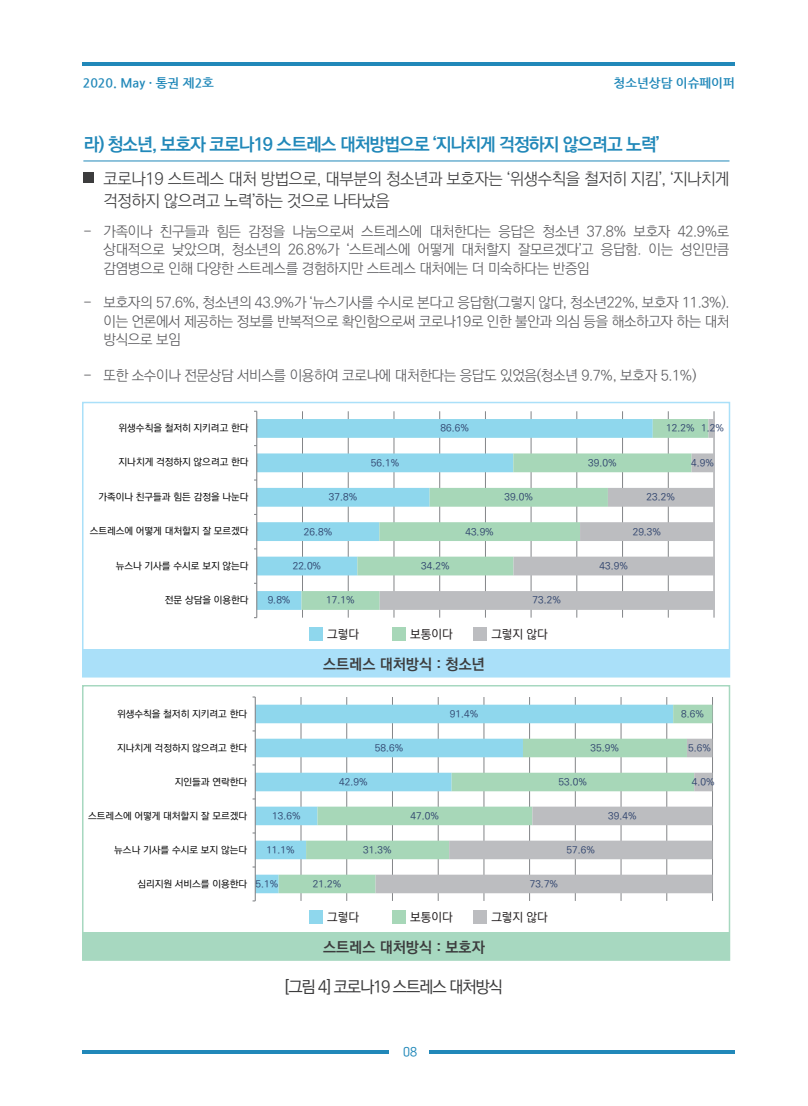
<style>
.page{position:relative;width:808px;height:1106px;background:#fff}
.page>*{position:absolute;margin:0;border:0;box-sizing:border-box;transform-origin:0 0}
.t1{font:700 18px "Ko Pub World Dotum";letter-spacing:-.05em;color:#2188b9}
.t2{font:300 16.5px/22.5px "Ko Pub World Dotum";letter-spacing:-.025em;color:#3c3c3d}
.t3{font:500 16.5px "Ko Pub World Dotum";letter-spacing:-.075em;color:#3c3c3d}
.t4{font:700 15px "Ko Pub World Dotum";color:#3c3c3d}
.t5{font:300 14.4px/18.8px "Ko Pub World Dotum";letter-spacing:-.025em;color:#5a5a5d;text-align:justify}
.t6{font:700 12.45px "Nanum Gothic";color:#2188b9}
.t7{font:500 12.15px "Ko Pub World Dotum";color:#231f20}
.t8{font:10.95px "TT Omni Gothic M";color:#2188b9}
.t9{font:500 9.75px "Ko Pub Dotum";color:#30446e}
.t10{font:500 9.75px "Ko Pub Dotum";color:#030303}
.t11{font:500 9.6px "Ko Pub Dotum";color:#30446e}
.t12{font:500 9.6px "Ko Pub Dotum";color:#030303}
</style>
<div class="page">
<hr style="left:714px;top:411px;width:1px;height:206px;background:#838588">
<hr style="left:668px;top:411px;width:1px;height:206px;background:#838588">
<hr style="left:622px;top:411px;width:1px;height:206px;background:#838588">
<hr style="left:576px;top:411px;width:1px;height:206px;background:#838588">
<hr style="left:531px;top:411px;width:1px;height:206px;background:#838588">
<hr style="left:485px;top:411px;width:1px;height:206px;background:#838588">
<hr style="left:439px;top:411px;width:1px;height:206px;background:#838588">
<hr style="left:394px;top:411px;width:1px;height:206px;background:#838588">
<hr style="left:348px;top:411px;width:1px;height:206px;background:#838588">
<hr style="left:302px;top:411px;width:1px;height:206px;background:#838588">
<svg style="left:257px;top:419px;width:44px;height:191px;fill:#8fd7ed"></svg>
<svg style="left:301px;top:419px;width:79px;height:191px"></svg>
<svg style="left:380px;top:419px;width:334px;height:191px"></svg>
<hr style="left:256px;top:411px;width:1px;height:206px;background:#838588">
<hr style="left:83px;top:63px;width:652px;height:3px;background:#2188b9">
<hr style="left:83px;top:1050px;width:652px;height:3px;background:#2188b9">
<div style="left:390px;top:1043px;width:39px;height:18px;background:#fff"></div>
<div style="left:82px;top:402px;width:648px;height:275px;border:2px solid #aae0f9"></div>
<hr style="left:83px;top:161px;width:646px;height:1px;background:#2188b9">
<div style="left:83px;top:173px;width:10px;height:10px;background:#3c3c3d"></div>
<hr style="left:712px;top:697px;width:1px;height:204px;background:#838588">
<hr style="left:666px;top:697px;width:1px;height:204px;background:#838588">
<hr style="left:621px;top:697px;width:1px;height:204px;background:#838588">
<hr style="left:575px;top:697px;width:1px;height:204px;background:#838588">
<hr style="left:529px;top:697px;width:1px;height:204px;background:#838588">
<hr style="left:484px;top:697px;width:1px;height:204px;background:#838588">
<hr style="left:438px;top:697px;width:1px;height:204px;background:#838588">
<hr style="left:392px;top:697px;width:1px;height:204px;background:#838588">
<hr style="left:346px;top:697px;width:1px;height:204px;background:#838588">
<hr style="left:301px;top:697px;width:1px;height:204px;background:#838588">
<svg style="left:256px;top:704px;width:23px;height:189px;fill:#8fd7ed"></svg>
<svg style="left:279px;top:704px;width:433px;height:189px"></svg>
<svg style="left:376px;top:738px;width:336px;height:155px"></svg>
<hr style="left:255px;top:697px;width:1px;height:204px;background:#838588">
<div style="left:83px;top:649px;width:646px;height:27px;background:#aae0f9"></div>
<div style="left:83px;top:932px;width:646px;height:28px;background:#a7d8c0"></div>
<div style="left:309px;top:627px;width:13px;height:13px;background:#8fd7ed"></div>
<div style="left:392px;top:627px;width:13px;height:13px;background:#a7d7b8"></div>
<div style="left:473px;top:627px;width:13px;height:13px;background:#bcbdc0"></div>
<div style="left:309px;top:910px;width:13px;height:13px;background:#8fd7ed"></div>
<div style="left:392px;top:910px;width:13px;height:13px;background:#a7d7b8"></div>
<div style="left:473px;top:910px;width:13px;height:13px;background:#bcbdc0"></div>
<p class="t6" style="left:83px;top:77px;width:133px">2020. May · 통권 제2호</p>
<p class="t6" style="left:614px;top:76px;width:123px">청소년상담 이슈페이퍼</p>
<p class="t1" style="left:84px;top:132px;width:577px">라) 청소년, 보호자 코로나19 스트레스 대처방법으로 ‘지나치게 걱정하지 않으려고 노력’</p>
<p class="t2" style="left:104px;top:168px;width:627px">코로나19 스트레스 대처 방법으로, 대부분의 청소년과 보호자는 ‘위생수칙을 철저히 지킴’, ‘지나치게 걱정하지 않으려고 노력’하는 것으로 나타났음</p>
<p class="t5" style="left:83px;top:222px;width:10px">-</p>
<p class="t5" style="left:83px;top:293px;width:10px">-</p>
<p class="t5" style="left:104px;top:222px;width:627px">가족이나 친구들과 힘든 감정을 나눔으로써 스트레스에 대처한다는 응답은 청소년 37.8% 보호자 42.9%로 상대적으로 낮았으며, 청소년의 26.8%가 ‘스트레스에 어떻게 대처할지 잘모르겠다’고 응답함. 이는 성인만큼 감염병으로 인해 다양한 스트레스를 경험하지만 스트레스 대처에는 더 미숙하다는 반증임</p>
<p class="t5" style="left:104px;top:293px;width:627px">보호자의 57.6%, 청소년의 43.9%가 ‘뉴스기사를 수시로 본다고 응답함(그렇지 않다, 청소년22%, 보호자 11.3%). 이는 언론에서 제공하는 정보를 반복적으로 확인함으로써 코로나19로 인한 불안과 의심 등을 해소하고자 하는 대처 방식으로 보임</p>
<p class="t5" style="left:83px;top:366px;width:615px">- 또한 소수이나 전문상담 서비스를 이용하여 코로나에 대처한다는 응답도 있었음(청소년 9.7%, 보호자 5.1%)</p>
<p class="t10" style="left:119px;top:423px;width:131px">위생수칙을 철저히 지키려고 한다</p>
<p class="t10" style="left:119px;top:457px;width:131px">지나치게 걱정하지 않으려고 한다</p>
<p class="t10" style="left:98px;top:492px;width:152px">가족이나 친구들과 힘든 감정을 나눈다</p>
<p class="t10" style="left:90px;top:526px;width:160px">스트레스에 어떻게 대처할지 잘 모르겠다</p>
<p class="t10" style="left:116px;top:561px;width:134px">뉴스나 기사를 수시로 보지 않는다</p>
<p class="t10" style="left:165px;top:595px;width:85px">전문 상담을 이용한다</p>
<p class="t9" style="left:440px;top:423px;width:30px">86.6%</p>
<p class="t9" style="left:371px;top:458px;width:30px">56.1%</p>
<p class="t9" style="left:329px;top:492px;width:30px">37.8%</p>
<p class="t9" style="left:304px;top:526px;width:30px">26.8%</p>
<p class="t9" style="left:293px;top:561px;width:30px">22.0%</p>
<p class="t9" style="left:421px;top:561px;width:30px">34.2%</p>
<p class="t9" style="left:465px;top:526px;width:30px">43.9%</p>
<p class="t9" style="left:504px;top:492px;width:30px">39.0%</p>
<p class="t9" style="left:268px;top:595px;width:25px">9.8%</p>
<p class="t9" style="left:326px;top:595px;width:30px">17.1%</p>
<p class="t9" style="left:532px;top:595px;width:30px">73.2%</p>
<p class="t7" style="left:327px;top:625px;width:33px">그렇다</p>
<p class="t7" style="left:410px;top:625px;width:44px">보통이다</p>
<p class="t7" style="left:491px;top:625px;width:58px">그렇지 않다</p>
<p class="t4" style="left:323px;top:653px;width:163px">스트레스 대처방식 : 청소년</p>
<p class="t9" style="left:588px;top:458px;width:30px">39.0%</p>
<p class="t9" style="left:701px;top:423px;width:24px">1.2%</p>
<p class="t9" style="left:691px;top:458px;width:25px">4.9%</p>
<p class="t9" style="left:666px;top:423px;width:30px">12.2%</p>
<p class="t9" style="left:647px;top:492px;width:30px">23.2%</p>
<p class="t9" style="left:633px;top:526px;width:30px">29.3%</p>
<p class="t9" style="left:599px;top:561px;width:30px">43.9%</p>
<p class="t12" style="left:117px;top:709px;width:131px">위생수칙을 철저히 지키려고 한다</p>
<p class="t12" style="left:117px;top:742px;width:131px">지나치게 걱정하지 않으려고 한다</p>
<p class="t12" style="left:175px;top:776px;width:74px">지인들과 연락한다</p>
<p class="t12" style="left:88px;top:810px;width:160px">스트레스에 어떻게 대처할지 잘 모르겠다</p>
<p class="t12" style="left:114px;top:844px;width:134px">뉴스나 기사를 수시로 보지 않는다</p>
<p class="t12" style="left:137px;top:878px;width:111px">심리지원 서비스를 이용한다</p>
<p class="t11" style="left:272px;top:811px;width:30px">13.6%</p>
<p class="t11" style="left:266px;top:845px;width:30px">11.1%</p>
<p class="t11" style="left:255px;top:879px;width:25px">5.1%</p>
<p class="t11" style="left:450px;top:709px;width:30px">91.4%</p>
<p class="t11" style="left:375px;top:743px;width:30px">58.6%</p>
<p class="t11" style="left:591px;top:743px;width:30px">35.9%</p>
<p class="t11" style="left:339px;top:777px;width:30px">42.9%</p>
<p class="t11" style="left:559px;top:777px;width:30px">53.0%</p>
<p class="t11" style="left:411px;top:811px;width:30px">47.0%</p>
<p class="t11" style="left:608px;top:811px;width:30px">39.4%</p>
<p class="t11" style="left:363px;top:845px;width:30px">31.3%</p>
<p class="t11" style="left:566px;top:845px;width:30px">57.6%</p>
<p class="t11" style="left:313px;top:879px;width:30px">21.2%</p>
<p class="t11" style="left:530px;top:879px;width:30px">73.7%</p>
<p class="t7" style="left:327px;top:908px;width:33px">그렇다</p>
<p class="t7" style="left:410px;top:908px;width:44px">보통이다</p>
<p class="t7" style="left:491px;top:908px;width:58px">그렇지 않다</p>
<p class="t4" style="left:323px;top:936px;width:163px">스트레스 대처방식 : 보호자</p>
<p class="t3" style="left:285px;top:975px;width:220px">[그림 4] 코로나19 스트레스 대처방식</p>
<p class="t8" style="left:403px;top:1046px;width:15px">08</p>
<p class="t11" style="left:681px;top:709px;width:25px">8.6%</p>
<p class="t11" style="left:688px;top:743px;width:25px">5.6%</p>
<p class="t11" style="left:692px;top:777px;width:25px">4.0%</p>
</div>
